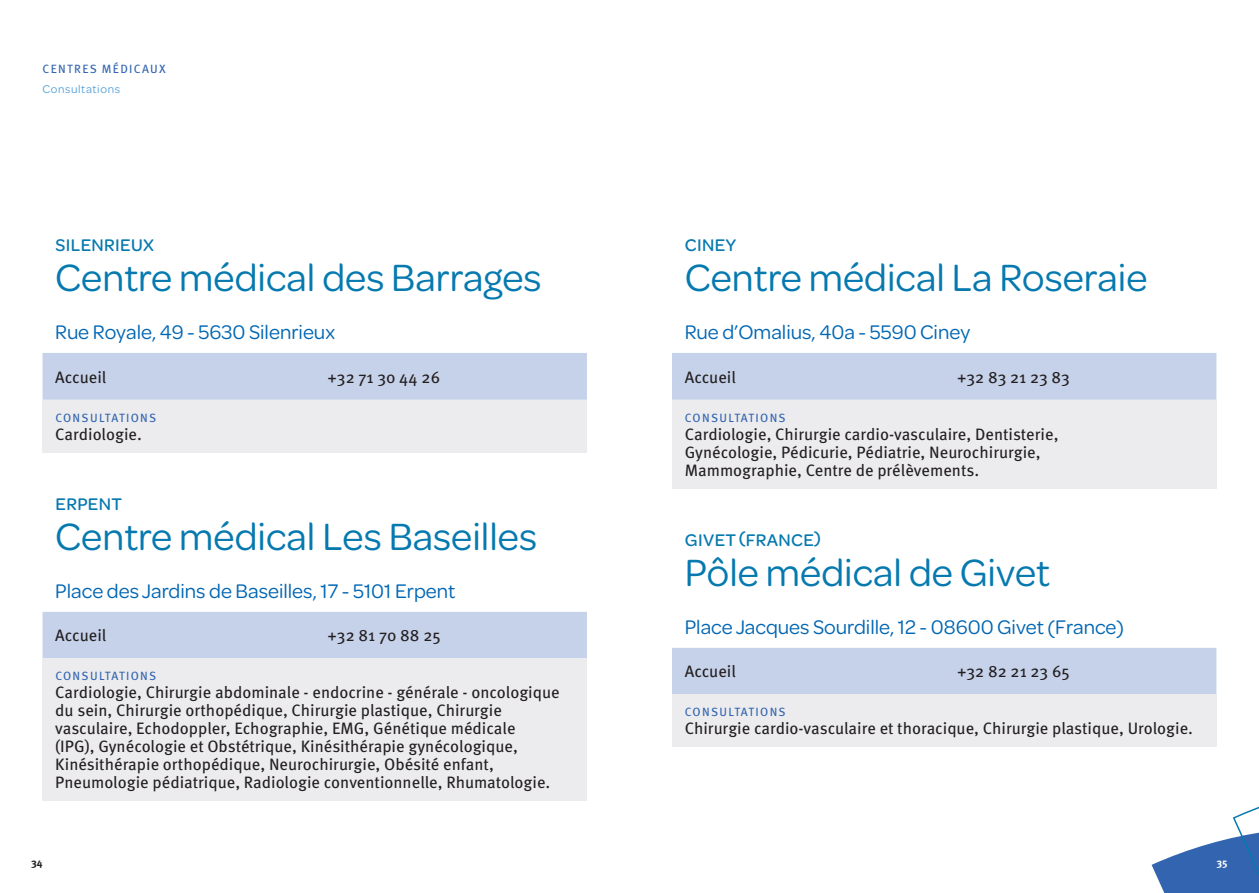
<style>
.page{position:relative;width:1259px;height:893px;background:#fff}
.page>*{position:absolute;margin:0;border:0;box-sizing:border-box;transform-origin:0 0}
.t1{font:40.5px "Omnes";color:#0679af}
.t2{font:21px "Omnes";color:#0166b3}
.t3{font:500 18px "Omnes";letter-spacing:.02em;color:#0679af}
.t4{font:16.5px/18px "Meta Hebrew";color:#231f20}
.t5{font:12px "Meta Hebrew";letter-spacing:.11em;color:#3264b0}
.t6{font:12px "Omnes";letter-spacing:.05em;color:#58a4da}
.t7{font:700 10.5px "Meta Hebrew";color:#231f20}
.t8{font:700 10.5px "Meta Hebrew";color:#fff}
</style>
<div class="page">
<svg style="left:1151px;top:806px;width:108px;height:87px"></svg>
<div style="left:672px;top:353px;width:544px;height:47px;background:#c6d2ea"></div>
<div style="left:672px;top:400px;width:544px;height:88px;background:#ececee"></div>
<div style="left:672px;top:648px;width:544px;height:47px;background:#c6d2ea"></div>
<div style="left:672px;top:695px;width:544px;height:52px;background:#ececee"></div>
<div style="left:43px;top:353px;width:544px;height:47px;background:#c6d2ea"></div>
<div style="left:43px;top:400px;width:544px;height:52px;background:#ececee"></div>
<div style="left:43px;top:612px;width:544px;height:47px;background:#c6d2ea"></div>
<div style="left:43px;top:659px;width:544px;height:142px;background:#ececee"></div>
<p class="t5" style="left:43px;top:61px;width:125px">CENTRES MÉDICAUX</p>
<p class="t6" style="left:43px;top:81px;width:79px">Consultations</p>
<p class="t3" style="left:55px;top:233px;width:100px">SILENRIEUX</p>
<h1 class="t1" style="left:55px;top:251px;width:488px">Centre médical des Barrages</h1>
<p class="t2" style="left:55px;top:318px;width:281px">Rue Royale, 49 - 5630 Silenrieux</p>
<p class="t4" style="left:55px;top:368px;width:53px">Accueil</p>
<p class="t4" style="left:327px;top:368px;width:114px">+32 71 30 44 26</p>
<p class="t5" style="left:55px;top:410px;width:102px">CONSULTATIONS</p>
<p class="t4" style="left:55px;top:425px;width:88px">Cardiologie.</p>
<p class="t3" style="left:55px;top:492px;width:68px">ERPENT</p>
<h1 class="t1" style="left:55px;top:510px;width:483px">Centre médical Les Baseilles</h1>
<p class="t2" style="left:55px;top:577px;width:402px">Place des Jardins de Baseilles, 17 - 5101 Erpent</p>
<p class="t4" style="left:55px;top:627px;width:53px">Accueil</p>
<p class="t4" style="left:327px;top:627px;width:115px">+32 81 70 88 25</p>
<p class="t5" style="left:55px;top:669px;width:102px">CONSULTATIONS</p>
<p class="t4" style="left:55px;top:684px;width:506px">Cardiologie, Chirurgie abdominale - endocrine - générale - oncologique du sein, Chirurgie orthopédique, Chirurgie plastique, Chirurgie vasculaire, Echodoppler, Echographie, EMG, Génétique médicale<br>(IPG), Gynécologie et Obstétrique, Kinésithérapie gynécologique, Kinésithérapie orthopédique, Neurochirurgie, Obésité enfant, Pneumologie pédiatrique, Radiologie conventionnelle, Rhumatologie.</p>
<p class="t3" style="left:685px;top:233px;width:53px">CINEY</p>
<h1 class="t1" style="left:685px;top:251px;width:464px">Centre médical La Roseraie</h1>
<p class="t2" style="left:685px;top:318px;width:287px">Rue d’Omalius, 40a - 5590 Ciney</p>
<p class="t4" style="left:685px;top:368px;width:53px">Accueil</p>
<p class="t4" style="left:957px;top:368px;width:114px">+32 83 21 23 83</p>
<p class="t5" style="left:685px;top:410px;width:102px">CONSULTATIONS</p>
<p class="t4" style="left:685px;top:425px;width:375px">Cardiologie, Chirurgie cardio-vasculaire, Dentisterie,<br>Gynécologie, Pédicurie, Pédiatrie, Neurochirurgie,<br>Mammographie, Centre de prélèvements.</p>
<p class="t3" style="left:685px;top:528px;width:137px">GIVET (FRANCE)</p>
<h1 class="t1" style="left:685px;top:546px;width:367px">Pôle médical de Givet</h1>
<p class="t2" style="left:685px;top:613px;width:441px">Place Jacques Sourdille, 12 - 08600 Givet (France)</p>
<p class="t4" style="left:685px;top:663px;width:53px">Accueil</p>
<p class="t4" style="left:957px;top:663px;width:114px">+32 82 21 23 65</p>
<p class="t5" style="left:685px;top:705px;width:102px">CONSULTATIONS</p>
<p class="t4" style="left:685px;top:720px;width:510px">Chirurgie cardio-vasculaire et thoracique, Chirurgie plastique, Urologie.</p>
<p class="t7" style="left:31px;top:856px;width:13px">34</p>
<p class="t8" style="left:1216px;top:856px;width:13px">35</p>
</div>
